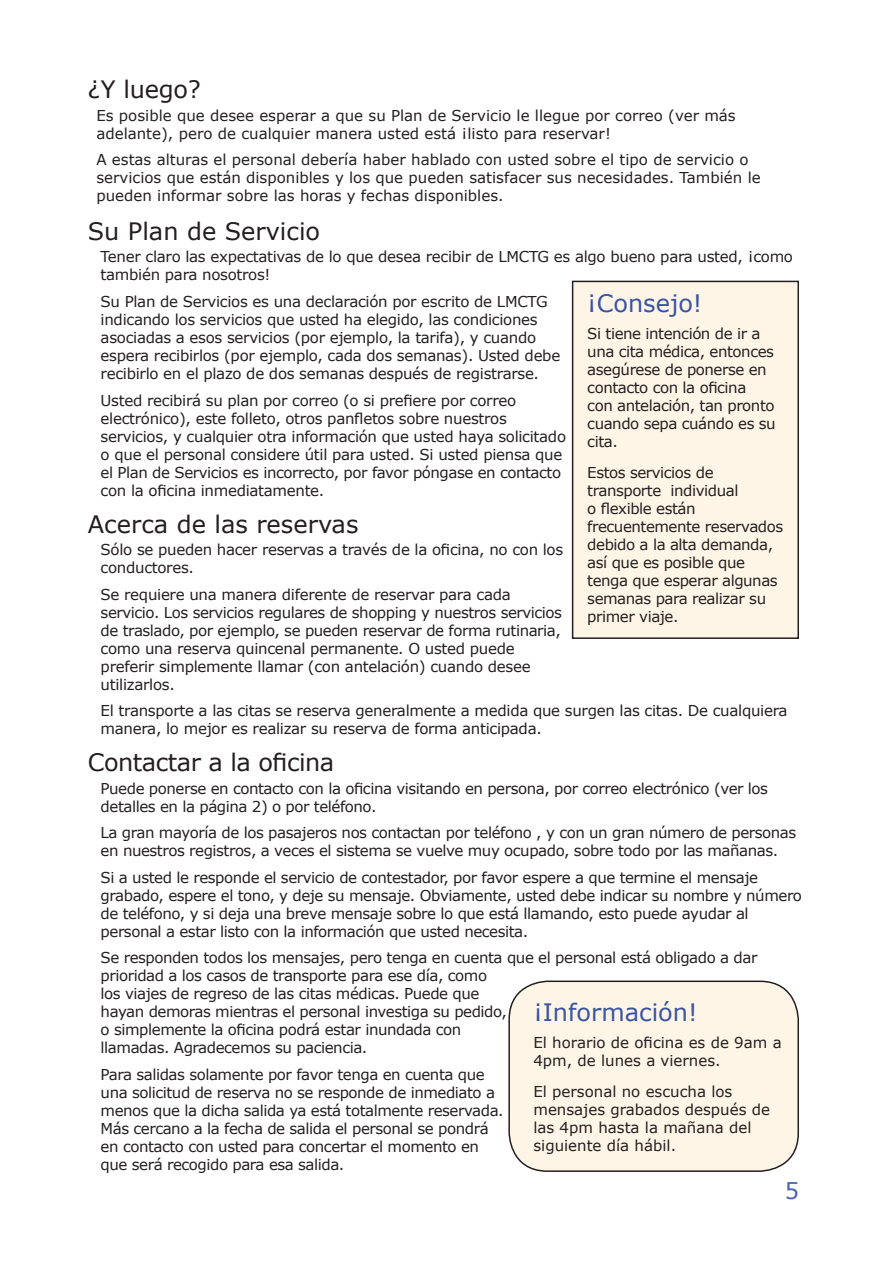
<style>
.page{position:relative;width:893px;height:1263px;background:#fff}
.page>*{position:absolute;margin:0;border:0;box-sizing:border-box;transform-origin:0 0}
.t1{font:24px "Verdana";color:#231f20}
.t2{font:24px "Verdana";color:#3a54a3}
.t3{font:24px "Verdana";letter-spacing:-.02em;color:#231f20}
.t4{font:22.5px "Verdana";color:#4661ad}
.t5{font:15px/18px "Verdana";letter-spacing:-.03em;color:#231f20}
.t6{font:15px/18px "Verdana";color:#231f20}
</style>
<div class="page">
<div style="left:573px;top:281px;width:225px;height:357px;background:#fef5e7"></div>
<div style="left:572px;top:281px;width:227px;height:358px;border:2px solid #231f20"></div>
<div style="left:509px;top:981px;width:289px;height:190px;background:#fef5e7;border-radius:38px"></div>
<div style="left:508px;top:980px;width:291px;height:192px;border:2px solid #231f20;border-radius:38px"></div>
<h1 class="t1" style="left:88px;top:74px;width:115px">¿Y luego?</h1>
<p class="t6" style="left:96px;top:106px;width:641px">Es posible que desee esperar a que su Plan de Servicio le llegue por correo (ver más adelante), pero de cualquier manera usted está ¡listo para reservar!</p>
<p class="t6" style="left:96px;top:150px;width:666px">A estas alturas el personal debería haber hablado con usted sobre el tipo de servicio o servicios que están disponibles y los que pueden satisfacer sus necesidades. También le pueden informar sobre las horas y fechas disponibles.</p>
<h1 class="t1" style="left:88px;top:216px;width:234px">Su Plan de Servicio</h1>
<p class="t5" style="left:101px;top:247px;width:694px">Tener claro las expectativas de lo que desea recibir de LMCTG es algo bueno para usted, ¡como también para nosotros!</p>
<p class="t5" style="left:101px;top:292px;width:461px">Su Plan de Servicios es una declaración por escrito de LMCTG indicando los servicios que usted ha elegido, las condiciones asociadas a esos servicios (por ejemplo, la tarifa), y cuando espera recibirlos (por ejemplo, cada dos semanas). Usted debe recibirlo en el plazo de dos semanas después de registrarse.</p>
<p class="t5" style="left:101px;top:391px;width:467px">Usted recibirá su plan por correo (o si prefiere por correo electrónico), este folleto, otros panfletos sobre nuestros servicios, y cualquier otra información que usted haya solicitado o que el personal considere útil para usted. Si usted piensa que el Plan de Servicios es incorrecto, por favor póngase en contacto con la oficina inmediatamente.</p>
<h1 class="t1" style="left:88px;top:509px;width:272px">Acerca de las reservas</h1>
<p class="t5" style="left:101px;top:540px;width:464px">Sólo se pueden hacer reservas a través de la oficina, no con los conductores.</p>
<p class="t5" style="left:101px;top:585px;width:463px">Se requiere una manera diferente de reservar para cada servicio. Los servicios regulares de shopping y nuestros servicios de traslado, por ejemplo, se pueden reservar de forma rutinaria, como una reserva quincenal permanente. O usted puede preferir simplemente llamar (con antelación) cuando desee utilizarlos.</p>
<p class="t5" style="left:101px;top:701px;width:688px">El transporte a las citas se reserva generalmente a medida que surgen las citas. De cualquiera manera, lo mejor es realizar su reserva de forma anticipada.</p>
<h1 class="t3" style="left:88px;top:747px;width:248px">Contactar a la oficina</h1>
<p class="t5" style="left:101px;top:779px;width:669px">Puede ponerse en contacto con la oficina visitando en persona, por correo electrónico (ver los detalles en la página 2) o por teléfono.</p>
<p class="t5" style="left:101px;top:823px;width:697px">La gran mayoría de los pasajeros nos contactan por teléfono , y con un gran número de personas en nuestros registros, a veces el sistema se vuelve muy ocupado, sobre todo por las mañanas.</p>
<p class="t5" style="left:101px;top:868px;width:703px">Si a usted le responde el servicio de contestador, por favor espere a que termine el mensaje grabado, espere el tono, y deje su mensaje. Obviamente, usted debe indicar su nombre y número de teléfono, y si deja una breve mensaje sobre lo que está llamando, esto puede ayudar al personal a estar listo con la información que usted necesita.</p>
<p class="t5" style="left:101px;top:948px;width:658px">Se responden todos los mensajes, pero tenga en cuenta que el personal está obligado a dar prioridad a los casos de transporte para ese día, como<br>los viajes de regreso de las citas médicas. Puede que<br>hayan demoras mientras el personal investiga su pedido,<br>o simplemente la oficina podrá estar inundada con<br>llamadas. Agradecemos su paciencia.</p>
<p class="t5" style="left:101px;top:1065px;width:405px">Para salidas solamente por favor tenga en cuenta que una solicitud de reserva no se responde de inmediato a menos que la dicha salida ya está totalmente reservada.<br>Más cercano a la fecha de salida el personal se pondrá en contacto con usted para concertar el momento en que será recogido para esa salida.</p>
<h1 class="t2" style="left:587px;top:288px;width:117px">¡Consejo!</h1>
<p class="t5" style="left:587px;top:324px;width:190px">Si tiene intención de ir a una cita médica, entonces asegúrese de ponerse en contacto con la oficina<br>con antelación, tan pronto cuando sepa cuándo es su cita.</p>
<p class="t5" style="left:587px;top:463px;width:197px">Estos servicios de transporte individual<br>o flexible están frecuentemente reservados debido a la alta demanda, así que es posible que tenga que esperar algunas semanas para realizar su primer viaje.</p>
<h1 class="t2" style="left:533px;top:997px;width:166px">¡Información!</h1>
<p class="t6" style="left:533px;top:1033px;width:250px">El horario de oficina es de 9am a<br>4pm, de lunes a viernes.</p>
<p class="t6" style="left:533px;top:1082px;width:238px">El personal no escucha los mensajes grabados después de las 4pm hasta la mañana del siguiente día hábil.</p>
<h2 class="t4" style="left:785px;top:1177px;width:16px">5</h2>
</div>
